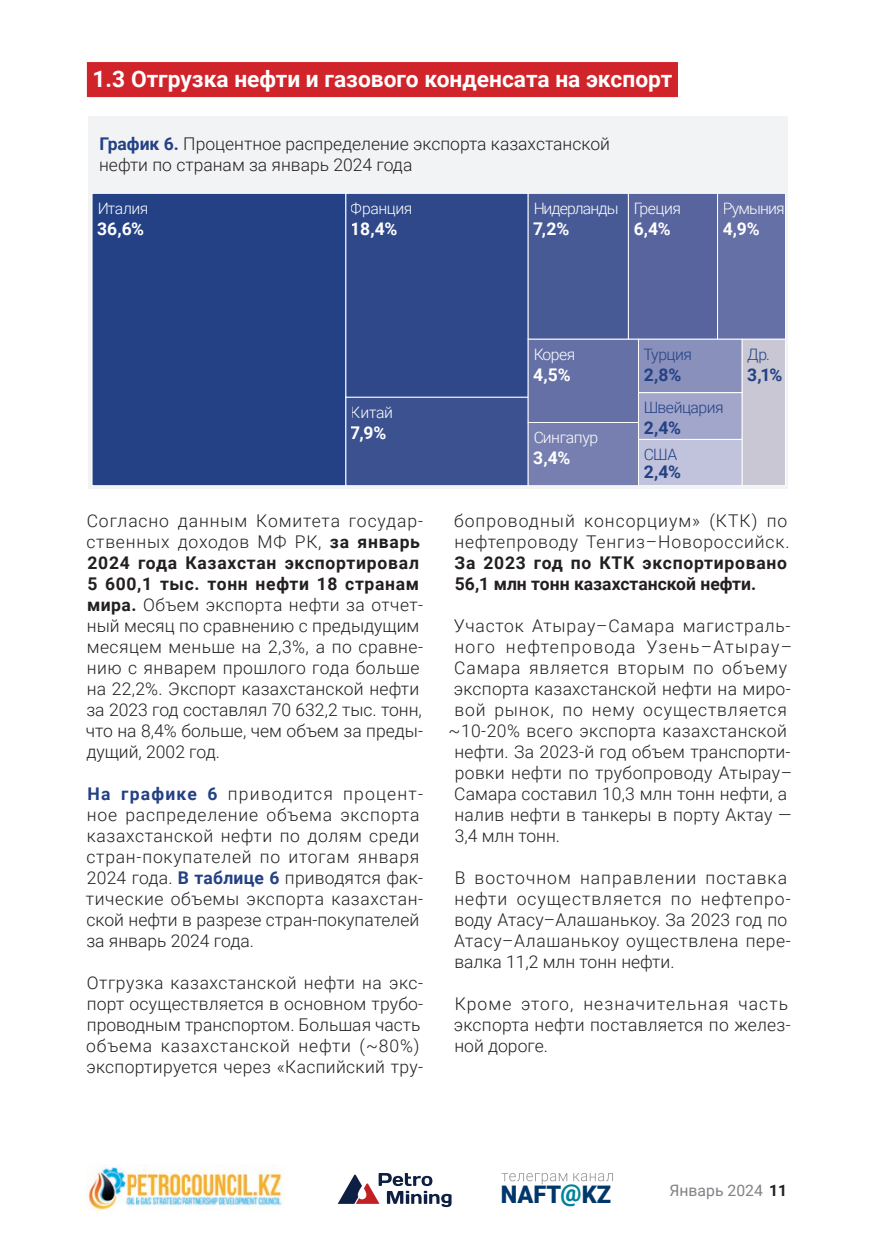
<style>
.page{position:relative;width:874px;height:1241px;background:#fff}
.page>*{position:absolute;margin:0;border:0;box-sizing:border-box;transform-origin:0 0}
.t1{font:900 24.15px "Roboto";color:#00376b}
.t2{font:700 22.75px "Roboto";color:#fff}
.t3{font:300 17.5px/21px "Roboto";letter-spacing:.025em;color:#231f20}
.t4{font:300 17.5px/21px "Roboto";letter-spacing:.05em;color:#231f20}
.t5{font:300 17.5px/21px "Roboto";color:#231f20}
.t6{font:700 17.5px/21px "Roboto";letter-spacing:.005em;color:#231f20}
.t7{font:700 17.5px "Roboto";color:#fff}
.t8{font:300 17.5px "Roboto";letter-spacing:.005em;color:#231f20}
.t9{font:300 17.5px "Roboto";letter-spacing:.045em;color:#231f20}
.t10{font:300 17.5px "Roboto";letter-spacing:.075em;color:#231f20}
.t11{font:700 17.5px "Roboto";color:#244185}
.t12{font:300 15.75px "Roboto";letter-spacing:-.03em;color:#fff}
.t13{font:300 15.75px "Roboto";letter-spacing:-.03em;color:#244185}
.t14{font:300 15.75px "Roboto";letter-spacing:-.055em;color:#fff}
.t15{font:15.75px "Roboto";color:#808285}
.s1{font-weight:700;color:#244185}
.s2{font-weight:700}
.s3{color:#00839c}
.s4{font-weight:700;color:#231f20}
</style>
<div class="page">
<svg style="left:337px;top:1173px;width:114px;height:33px"></svg>
<svg style="left:501px;top:1173px;width:66px;height:11px"></svg>
<svg style="left:573px;top:1173px;width:39px;height:8px"></svg>
<img style="left:88px;top:1167px;width:194px;height:43px">
<div style="left:87px;top:62px;width:590px;height:35px;background:#d1232a"></div>
<div style="left:88px;top:117px;width:699px;height:371px;background:#f2f3f4"></div>
<div style="left:92px;top:193px;width:254px;height:292px;background:#244185"></div>
<div style="left:92px;top:193px;width:254px;height:293px;border:1px solid #fff"></div>
<div style="left:346px;top:193px;width:182px;height:204px;background:#2e488a"></div>
<div style="left:345px;top:193px;width:183px;height:204px;border:1px solid #fff"></div>
<div style="left:346px;top:397px;width:182px;height:88px;background:#3c5190"></div>
<div style="left:345px;top:397px;width:183px;height:89px;border:1px solid #fff"></div>
<div style="left:528px;top:193px;width:100px;height:146px;background:#485a96"></div>
<div style="left:527px;top:193px;width:101px;height:146px;border:1px solid #fff"></div>
<div style="left:628px;top:193px;width:89px;height:146px;background:#58649e"></div>
<div style="left:627px;top:193px;width:90px;height:146px;border:1px solid #fff"></div>
<div style="left:717px;top:193px;width:68px;height:146px;background:#6570a6"></div>
<div style="left:716px;top:193px;width:69px;height:146px;border:1px solid #fff"></div>
<div style="left:528px;top:339px;width:110px;height:83px;background:#6570a6"></div>
<div style="left:527px;top:339px;width:111px;height:84px;border:1px solid #fff"></div>
<div style="left:528px;top:422px;width:110px;height:63px;background:#767fb0"></div>
<div style="left:527px;top:422px;width:111px;height:64px;border:1px solid #fff"></div>
<div style="left:638px;top:339px;width:103px;height:53px;background:#8990bc"></div>
<div style="left:637px;top:339px;width:105px;height:54px;border:1px solid #fff"></div>
<div style="left:638px;top:392px;width:103px;height:47px;background:#a1a6ca"></div>
<div style="left:637px;top:392px;width:105px;height:48px;border:1px solid #fff"></div>
<div style="left:638px;top:439px;width:103px;height:46px;background:#c1c3dc"></div>
<div style="left:637px;top:439px;width:105px;height:47px;border:1px solid #fff"></div>
<div style="left:741px;top:339px;width:44px;height:146px;background:#c8c7d3"></div>
<div style="left:741px;top:339px;width:44px;height:147px;border:1px solid #fff"></div>
<h2 class="t2" style="left:92px;top:62px;width:581px">1.3 Отгрузка нефти и газового конденсата на экспорт</h2>
<p class="t5" style="left:99px;top:133px;width:512px"><span class="s1">График 6.</span> Процентное распределение экспорта казахстанской нефти по странам за январь 2024 года</p>
<p class="t12" style="left:97px;top:197px;width:53px">Италия</p>
<p class="t7" style="left:97px;top:216px;width:48px">36,6%</p>
<p class="t12" style="left:351px;top:197px;width:63px">Франция</p>
<p class="t7" style="left:351px;top:216px;width:48px">18,4%</p>
<p class="t14" style="left:533px;top:197px;width:87px">Нидерланды</p>
<p class="t7" style="left:533px;top:216px;width:38px">7,2%</p>
<p class="t12" style="left:633px;top:197px;width:49px">Греция</p>
<p class="t7" style="left:633px;top:216px;width:39px">6,4%</p>
<p class="t14" style="left:722px;top:197px;width:63px">Румыния</p>
<p class="t7" style="left:722px;top:216px;width:39px">4,9%</p>
<p class="t12" style="left:351px;top:401px;width:43px">Китай</p>
<p class="t7" style="left:351px;top:420px;width:37px">7,9%</p>
<p class="t3" style="left:86px;top:509px;width:339px">Согласно данным Комитета государ&shy;ственных доходов МФ Р К, <span class="s2">за январь 2024 года Казахстан экспортировал 5 600,1 тыс. тонн нефти 18 странам мира.</span> Объем экспорта нефти за отчет&shy;ный месяц по сравнению с предыдущим месяцем меньше на 2,3%, а по сравне&shy;нию с январем прошлого года больше на 22,2%. Экспорт казахстанской нефти за 2023 год составлял 70 632,2 тыс. тонн, что на 8,4% больше, чем объем за преды&shy;дущий, 2002 год.</p>
<p class="t3" style="left:86px;top:782px;width:338px"><span class="s1">На графике 6</span> приводится процент&shy;ное распределение объема экспорта казахстанской нефти по долям среди стран-покупателей по итогам января 2024 года. <span class="s1">В таблице 6</span> приводятся фак&shy;тические объемы экспорта казахстан&shy;ской нефти в разрезе стран-покупателей за январь 2024 года.</p>
<p class="t3" style="left:86px;top:971px;width:338px">Отгрузка казахстанской нефти на экс&shy;порт осуществляется в основном трубо&shy;проводным транспортом. Большая часть объема казахстанской нефти (~80%) экспортируется через «Каспийский тру-</p>
<p class="t12" style="left:533px;top:343px;width:44px">Корея</p>
<p class="t7" style="left:533px;top:362px;width:39px">4,5%</p>
<p class="t12" style="left:533px;top:426px;width:66px">Сингапур</p>
<p class="t7" style="left:533px;top:445px;width:39px">3,4%</p>
<p class="t13" style="left:643px;top:343px;width:50px">Турция</p>
<p class="t11" style="left:643px;top:362px;width:39px">2,8%</p>
<p class="t13" style="left:643px;top:396px;width:82px">Швейцария</p>
<p class="t11" style="left:643px;top:415px;width:39px">2,4%</p>
<p class="t13" style="left:643px;top:443px;width:35px">США</p>
<p class="t11" style="left:643px;top:459px;width:39px">2,4%</p>
<p class="t13" style="left:747px;top:343px;width:24px">Др.</p>
<p class="t11" style="left:747px;top:362px;width:37px">3,1%</p>
<p class="t4" style="left:454px;top:509px;width:337px">бопроводный консорциум» (КТК) по нефтепроводу Тенгиз–Новороссийск.</p>
<p class="t6" style="left:454px;top:551px;width:334px">За 2023 год по КТК экспортировано<br>56,1 млн тонн казахстанской нефти.</p>
<p class="t9" style="left:453px;top:613px;width:338px">Участок Атырау–Самара магистраль-</p>
<p class="t10" style="left:454px;top:634px;width:339px">ного нефтепровода Узень–Атырау–</p>
<p class="t4" style="left:454px;top:656px;width:334px">Самара является вторым по объему</p>
<p class="t3" style="left:453px;top:677px;width:338px">экспорта казахстанской нефти на миро-</p>
<p class="t4" style="left:454px;top:698px;width:334px">вой рынок, по нему осуществляется</p>
<p class="t3" style="left:448px;top:719px;width:339px">~10-20% всего экспорта казахстанской</p>
<p class="t3" style="left:454px;top:740px;width:337px">нефти. За 2023-й год объем транспорти-</p>
<p class="t3" style="left:454px;top:761px;width:339px">ровки нефти по трубопроводу Атырау–</p>
<p class="t8" style="left:454px;top:781px;width:334px">Самара составил 10,3 млн тонн нефти, а</p>
<p class="t3" style="left:454px;top:803px;width:338px">налив нефти в танкеры в порту Актау —</p>
<p class="t3" style="left:454px;top:824px;width:107px">3,4 млн тонн.</p>
<p class="t3" style="left:454px;top:866px;width:338px">В восточном направлении поставка нефти осуществляется по нефтепро&shy;воду Атасу–Алашанькоу. За 2023 год по Атасу–Алашанькоу оуществлена пере&shy;валка 11,2 млн тонн нефти.</p>
<p class="t3" style="left:453px;top:992px;width:338px">Кроме этого, незначительная часть экспорта нефти поставляется по желез&shy;ной дороге.</p>
<h1 class="t1" style="left:500px;top:1177px;width:112px">NAFT<span class="s3">@</span>KZ</h1>
<p class="t15" style="left:669px;top:1178px;width:119px">Январь 2024 <span class="s4">11</span></p>
</div>
